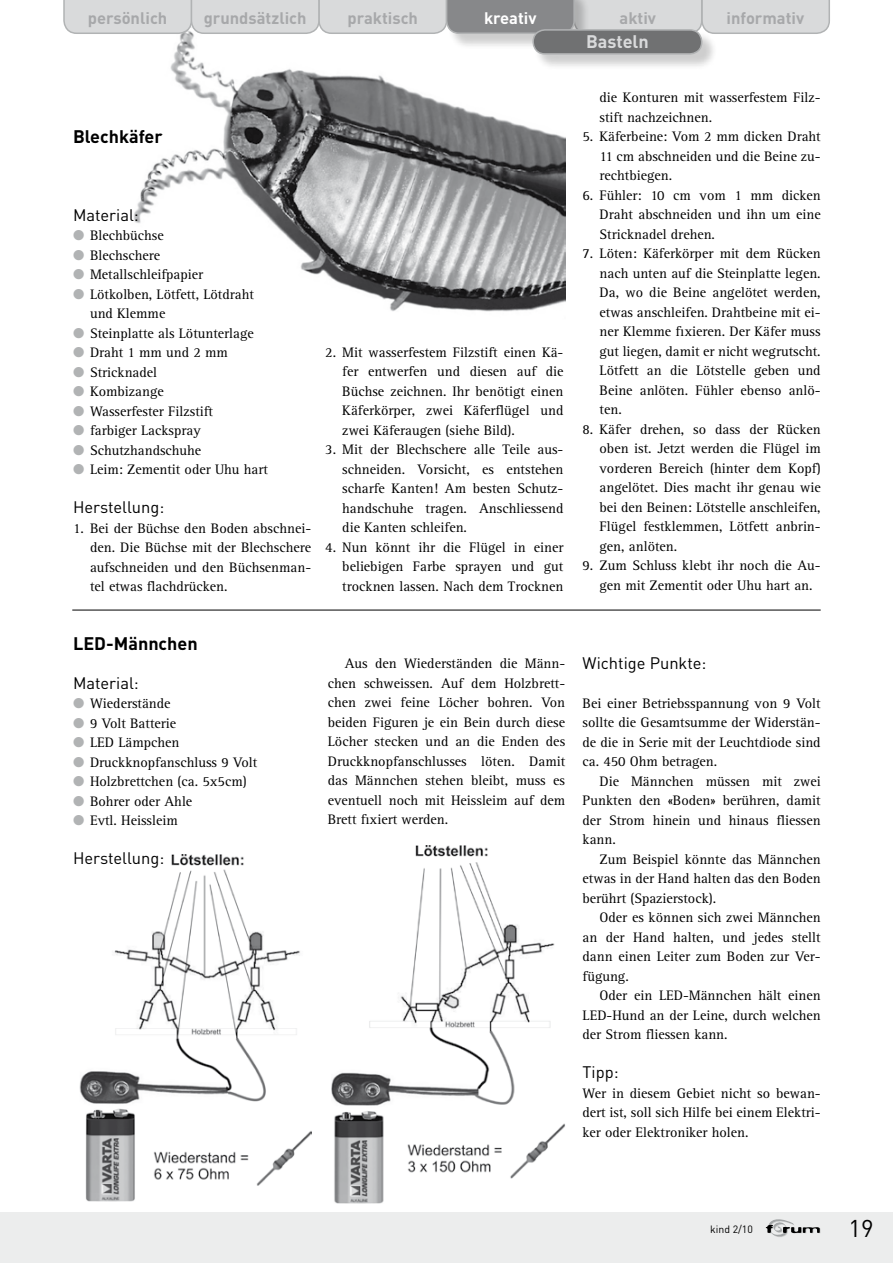
<style>
.page{position:relative;width:893px;height:1263px;background:#fff}
.page>*{position:absolute;margin:0;border:0;box-sizing:border-box;transform-origin:0 0}
.t1{font:24px "DIN";color:#000}
.t2{font:700 18px "DIN";color:#000}
.t3{font:700 18px "DIN";color:#d9dadb}
.t4{font:16.5px "DIN";color:#000}
.t5{font:700 16.5px "DIN";color:#a7a8aa}
.t6{font:700 16.5px "DIN";color:#fff}
.t7{font:14.25px/19.5px "Agfa Rotis Serif";color:#000;text-align:justify}
.t8{font:10.5px "DIN";color:#000}
.s1{color:#b1b3b4}
</style>
<div class="page">
<img style="left:133px;top:34px;width:433px;height:278px">
<img style="left:332px;top:846px;width:233px;height:357px">
<img style="left:79px;top:854px;width:232px;height:347px">
<div style="left:0;top:1212px;width:893px;height:51px;background:#eceded"></div>
<svg style="left:766px;top:1219px;width:55px;height:18px"></svg>
<div style="left:447px;top:0;width:143px;height:49px;background:#000;opacity:.2"></div>
<svg style="left:63px;top:0;width:767px;height:34px;background:#cacbcc"></svg>
<hr style="left:72px;top:610px;width:749px;height:1px;background:#000">
<div style="left:533px;top:30px;width:184px;height:40px;background:#000;opacity:.2"></div>
<div style="left:533px;top:30px;width:169px;height:24px;background:#707172;border-radius:12px"></div>
<div style="left:532px;top:29px;width:170px;height:26px;border:2px solid #b1b3b4;border-radius:12px"></div>
<p class="t5" style="left:88px;top:7px;width:81px">persönlich</p>
<p class="t5" style="left:204px;top:7px;width:104px">grundsätzlich</p>
<p class="t5" style="left:347px;top:7px;width:72px">praktisch</p>
<p class="t5" style="left:620px;top:7px;width:38px">aktiv</p>
<p class="t5" style="left:727px;top:7px;width:79px">informativ</p>
<p class="t6" style="left:484px;top:7px;width:54px">kreativ</p>
<p class="t3" style="left:586px;top:30px;width:64px">Basteln</p>
<p class="t2" style="left:73px;top:124px;width:91px">Blechkäfer</p>
<p class="t4" style="left:73px;top:204px;width:67px">Material:</p>
<p class="t7" style="left:73px;top:226px;width:92px"><span class="s1">●</span> Blechbüchse</p>
<p class="t7" style="left:73px;top:245px;width:89px"><span class="s1">●</span> Blechschere</p>
<p class="t7" style="left:73px;top:265px;width:132px"><span class="s1">●</span> Metallschleifpapier</p>
<p class="t7" style="left:90px;top:284px;width:165px;text-indent:-17px"><span class="s1">●</span> Lötkolben, Lötfett, Lötdraht und Klemme</p>
<p class="t7" style="left:73px;top:323px;width:182px"><span class="s1">●</span> Steinplatte als Lötunterlage</p>
<p class="t7" style="left:73px;top:343px;width:156px"><span class="s1">●</span> Draht 1 mm und 2 mm</p>
<p class="t7" style="left:73px;top:362px;width:86px"><span class="s1">●</span> Stricknadel</p>
<p class="t7" style="left:73px;top:382px;width:92px"><span class="s1">●</span> Kombizange</p>
<p class="t7" style="left:73px;top:401px;width:142px"><span class="s1">●</span> Wasserfester Filzstift</p>
<p class="t7" style="left:73px;top:421px;width:129px"><span class="s1">●</span> farbiger Lackspray</p>
<p class="t7" style="left:73px;top:440px;width:130px"><span class="s1">●</span> Schutzhandschuhe</p>
<p class="t7" style="left:73px;top:460px;width:196px"><span class="s1">●</span> Leim: Zementit oder Uhu hart</p>
<p class="t4" style="left:73px;top:497px;width:93px">Herstellung:</p>
<p class="t7" style="left:90px;top:518px;width:223px;text-indent:-17px">1. Bei der Büchse den Boden abschnei&shy;den. Die Büchse mit der Blechschere aufschneiden und den Büchsenman&shy;tel etwas flachdrücken.</p>
<p class="t7" style="left:342px;top:343px;width:223px;text-indent:-17px">2. Mit wasserfestem Filzstift einen Kä&shy;fer entwerfen und diesen auf die Büchse zeichnen. Ihr benötigt einen Käferkörper, zwei Käferflügel und zwei Käferaugen (siehe Bild).</p>
<p class="t7" style="left:342px;top:440px;width:223px;text-indent:-17px">3. Mit der Blechschere alle Teile aus&shy;schneiden. Vorsicht, es entstehen scharfe Kanten! Am besten Schutz&shy;handschuhe tragen. Anschliessend die Kanten schleifen.</p>
<p class="t7" style="left:342px;top:538px;width:223px;text-indent:-17px">4. Nun könnt ihr die Flügel in einer beliebigen Farbe sprayen und gut trocknen lassen. Nach dem Trocknen</p>
<p class="t7" style="left:600px;top:88px;width:223px">die Konturen mit wasserfestem Filz&shy;stift nachzeichnen.</p>
<p class="t7" style="left:600px;top:127px;width:223px;text-indent:-17px">5. Käferbeine: Vom 2 mm dicken Draht 11 cm abschneiden und die Beine zu&shy;rechtbiegen.</p>
<p class="t7" style="left:600px;top:186px;width:223px;text-indent:-17px">6. Fühler: 10 cm vom 1 mm dicken Draht abschneiden und ihn um eine Stricknadel drehen.</p>
<p class="t7" style="left:600px;top:244px;width:223px;text-indent:-17px">7. Löten: Käferkörper mit dem Rücken nach unten auf die Steinplatte legen.<br>Da, wo die Beine angelötet werden, etwas anschleifen. Drahtbeine mit ei&shy;ner Klemme fixieren. Der Käfer muss gut liegen, damit er nicht wegrutscht.<br>Lötfett an die Lötstelle geben und Beine anlöten. Fühler ebenso anlö&shy;ten.</p>
<p class="t7" style="left:600px;top:420px;width:223px;text-indent:-17px">8. Käfer drehen, so dass der Rücken oben ist. Jetzt werden die Flügel im vorderen Bereich (hinter dem Kopf) angelötet. Dies macht ihr genau wie bei den Beinen: Lötstelle anschleifen, Flügel festklemmen, Lötfett anbrin&shy;gen, anlöten.</p>
<p class="t7" style="left:600px;top:556px;width:223px;text-indent:-17px">9. Zum Schluss klebt ihr noch die Au&shy;gen mit Zementit oder Uhu hart an.</p>
<p class="t2" style="left:73px;top:631px;width:126px">LED-Männchen</p>
<p class="t4" style="left:73px;top:672px;width:67px">Material:</p>
<p class="t7" style="left:73px;top:694px;width:99px"><span class="s1">●</span> Wiederstände</p>
<p class="t7" style="left:73px;top:713px;width:105px"><span class="s1">●</span> 9 Volt Batterie</p>
<p class="t7" style="left:73px;top:733px;width:108px"><span class="s1">●</span> LED Lämpchen</p>
<p class="t7" style="left:73px;top:752px;width:186px"><span class="s1">●</span> Druckknopfanschluss 9 Volt</p>
<p class="t7" style="left:73px;top:772px;width:175px"><span class="s1">●</span> Holzbrettchen (ca. 5x5cm)</p>
<p class="t7" style="left:73px;top:791px;width:121px"><span class="s1">●</span> Bohrer oder Ahle</p>
<p class="t7" style="left:73px;top:811px;width:106px"><span class="s1">●</span> Evtl. Heissleim</p>
<p class="t4" style="left:73px;top:848px;width:93px">Herstellung:</p>
<p class="t7" style="left:328px;top:654px;width:239px;text-indent:17px">Aus den Wiederständen die Männ&shy;chen schweissen. Auf dem Holzbrett&shy;chen zwei feine Löcher bohren. Von beiden Figuren je ein Bein durch diese Löcher stecken und an die Enden des Druckknopfanschlusses löten. Damit das Männchen stehen bleibt, muss es eventuell noch mit Heissleim auf dem Brett fixiert werden.</p>
<p class="t4" style="left:583px;top:653px;width:125px">Wichtige Punkte:</p>
<p class="t7" style="left:583px;top:694px;width:240px">Bei einer Betriebsspannung von 9 Volt sollte die Gesamtsumme der Widerstän&shy;de die in Serie mit der Leuchtdiode sind ca. 450 Ohm betragen.</p>
<p class="t7" style="left:583px;top:772px;width:240px;text-indent:17px">Die Männchen müssen mit zwei Punkten den «Boden» berühren, damit der Strom hinein und hinaus fliessen kann.</p>
<p class="t7" style="left:583px;top:850px;width:240px;text-indent:17px">Zum Beispiel könnte das Männchen etwas in der Hand halten das den Boden berührt (Spazierstock).</p>
<p class="t7" style="left:583px;top:908px;width:240px;text-indent:17px">Oder es können sich zwei Männchen an der Hand halten, und jedes stellt dann einen Leiter zum Boden zur Ver&shy;fügung.</p>
<p class="t7" style="left:583px;top:986px;width:240px;text-indent:17px">Oder ein LED-Männchen hält einen LED-Hund an der Leine, durch welchen der Strom fliessen kann.</p>
<p class="t4" style="left:583px;top:1062px;width:38px">Tipp:</p>
<p class="t7" style="left:583px;top:1084px;width:240px">Wer in diesem Gebiet nicht so bewan&shy;dert ist, soll sich Hilfe bei einem Elektri&shy;ker oder Elektroniker holen.</p>
<p class="t8" style="left:710px;top:1223px;width:44px">kind 2/10</p>
<h1 class="t1" style="left:848px;top:1213px;width:27px">19</h1>
</div>
